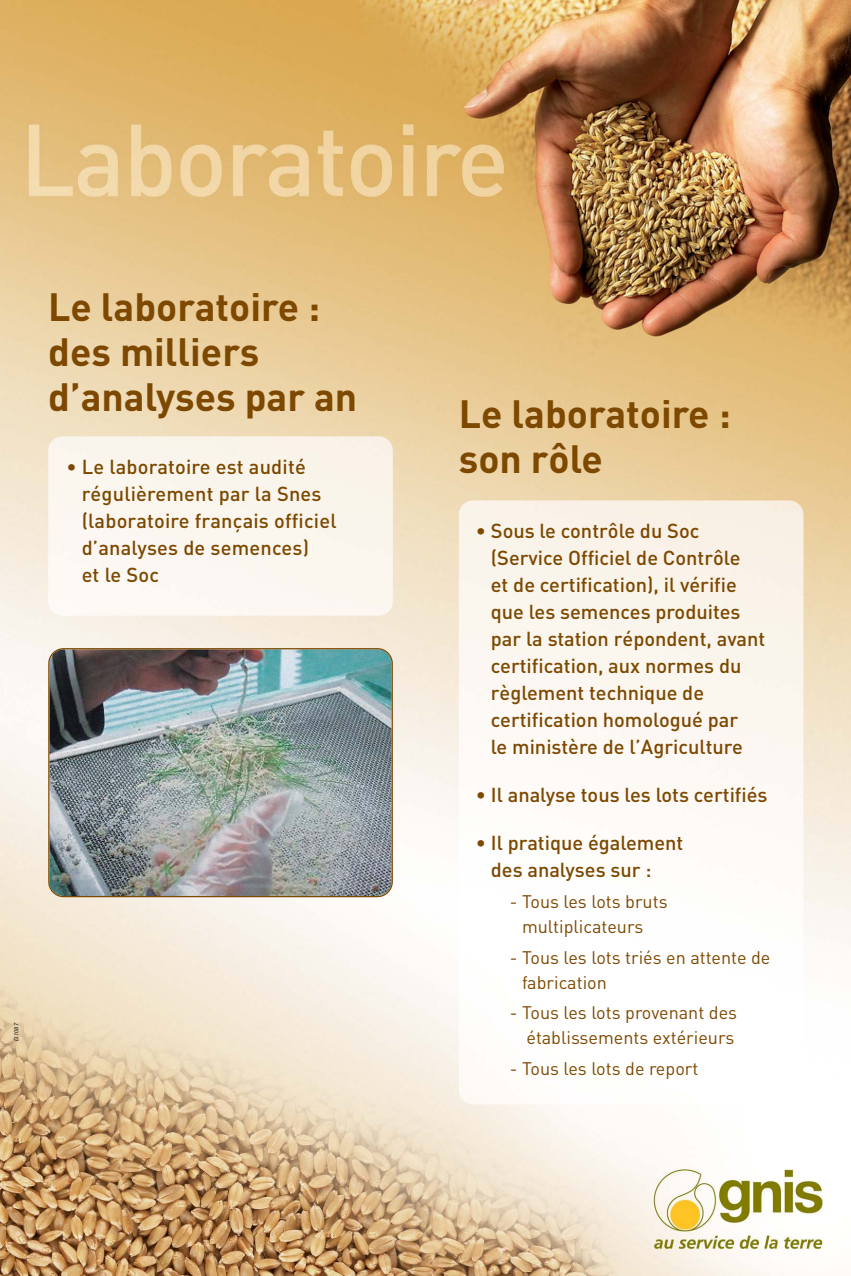
<style>
.page{position:relative;width:851px;height:1276px;background:#fff}
.page>*{position:absolute;margin:0;border:0;box-sizing:border-box;transform-origin:0 0}
.t1{font:700 39px/45px "DIN";color:#7d4800}
.t2{font:500 20px/27px "DIN";color:#7d4800}
.t3{font:18px/25px "DIN";color:#7d4800}
.t4{font:italic 6px "Helvetica Neue";color:#231f20}
</style>
<div class="page">
<img style="left:0;top:0;width:850px;height:1276px">
<img style="left:459px;top:500px;width:344px;height:604px">
<div style="left:48px;top:436px;width:345px;height:180px;background:#fbf7ee"></div>
<img style="left:48px;top:648px;width:345px;height:249px">
<h1 class="t1" style="left:48px;top:289px;width:310px">Le laboratoire : des milliers d’analyses par an</h1>
<p class="t2" style="left:67px;top:456px;width:241px">• Le laboratoire est audité</p>
<p class="t2" style="left:82px;top:483px;width:256px">régulièrement par la Snes (laboratoire français officiel d’analyses de semences)<br>et le Soc</p>
<p class="t4" style="left:14px;top:1040px;width:19px;rotate:-90deg">D1087</p>
<h1 class="t1" style="left:459px;top:396px;width:273px">Le laboratoire :</h1>
<h1 class="t1" style="left:459px;top:441px;width:145px">son rôle</h1>
<p class="t2" style="left:491px;top:519px;width:276px;text-indent:-15px">• Sous le contrôle du Soc (Service Officiel de Contrôle<br>et de certification), il vérifie que les semences produites par la station répondent, avant certification, aux normes du règlement technique de certification homologué par<br>le ministère de l’Agriculture</p>
<p class="t2" style="left:476px;top:783px;width:293px">• Il analyse tous les lots certifiés</p>
<p class="t2" style="left:491px;top:832px;width:194px;text-indent:-15px">• Il pratique également des analyses sur :</p>
<p class="t3" style="left:522px;top:891px;width:147px;text-indent:-12px">- Tous les lots bruts multiplicateurs</p>
<p class="t3" style="left:522px;top:946px;width:250px;text-indent:-12px">- Tous les lots triés en attente de fabrication</p>
<p class="t3" style="left:510px;top:1002px;width:229px;text-align:right">- Tous les lots provenant des établissements extérieurs</p>
<p class="t3" style="left:510px;top:1058px;width:190px">- Tous les lots de report</p>
</div>
